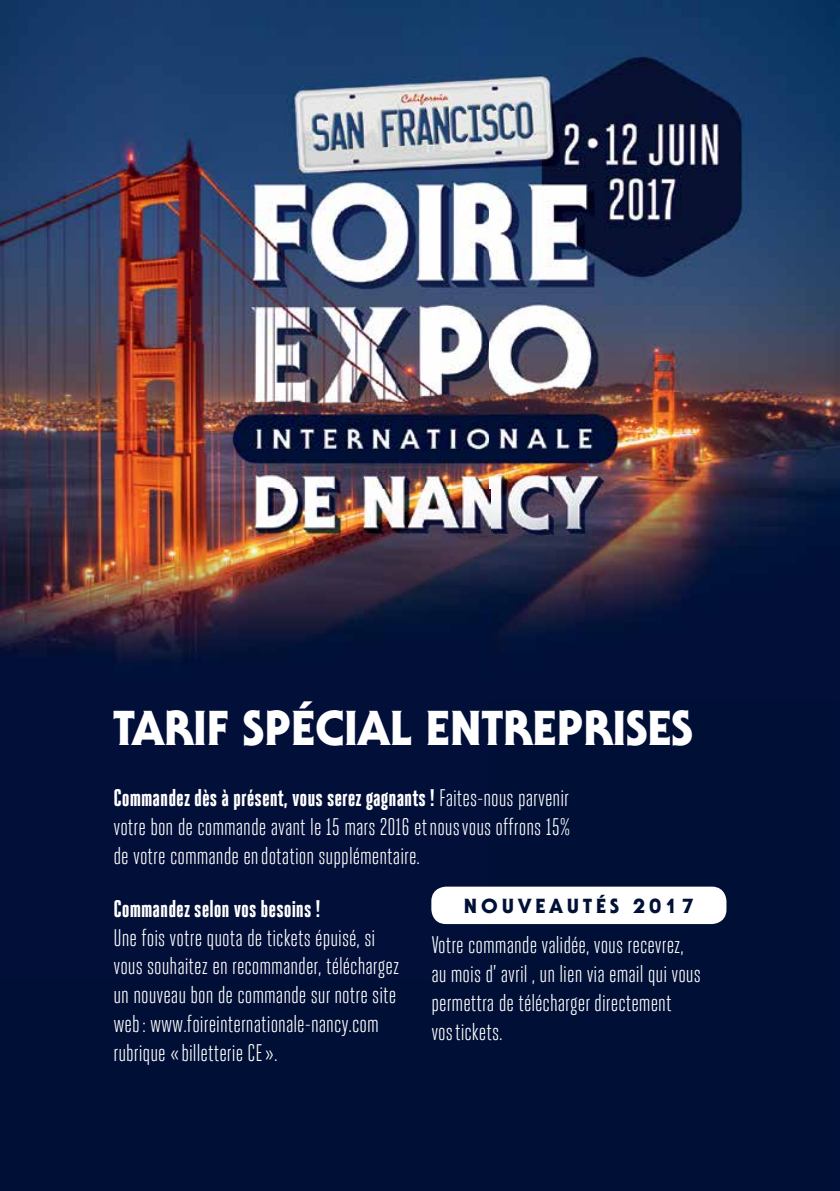
<style>
.page{position:relative;width:840px;height:1191px;background:#fff}
.page>*{position:absolute;margin:0;border:0;box-sizing:border-box;transform-origin:0 0}
.t1{font:800 48px "Serif Gothic Std";color:#fff}
.t2{font:24px/28.8px "Heroic Condensed";color:#fff}
.t3{font:800 24px "Heroic Condensed";color:#fff}
.t4{font:800 20px "Serif Gothic Std";letter-spacing:.2em;color:#001037}
.s1{font-weight:800}
</style>
<div class="page">
<img style="left:0;top:0;width:839px;height:1191px">
<div style="left:431px;top:886px;width:295px;height:38px;background:#fff;border-radius:15px"></div>
<h1 class="t1" style="left:113px;top:698px;width:580px">TARIF SPÉCIAL ENTREPRISES</h1>
<p class="t2" style="left:113px;top:783px;width:458px;text-align:justify"><span class="s1">Commandez dès à présent, vous serez gagnants !</span> Faites-nous parvenir votre bon de commande avant le 15 mars 2016 et nous vous offrons 15% de votre commande en dotation supplémentaire.</p>
<p class="t3" style="left:113px;top:895px;width:208px">Commandez selon vos besoins !</p>
<p class="t2" style="left:113px;top:923px;width:287px">Une fois votre quota de tickets épuisé, si vous souhaitez en recommander, téléchargez un nouveau bon de commande sur notre site web : www.foireinternationale-nancy.com rubrique « billetterie CE ».</p>
<p class="t4" style="left:463px;top:893px;width:231px">NOUVEAUTÉS 2017</p>
<p class="t2" style="left:431px;top:930px;width:271px">Votre commande validée, vous recevrez, au mois d’ avril , un lien via email qui vous permettra de télécharger directement<br>vos tickets.</p>
</div>
